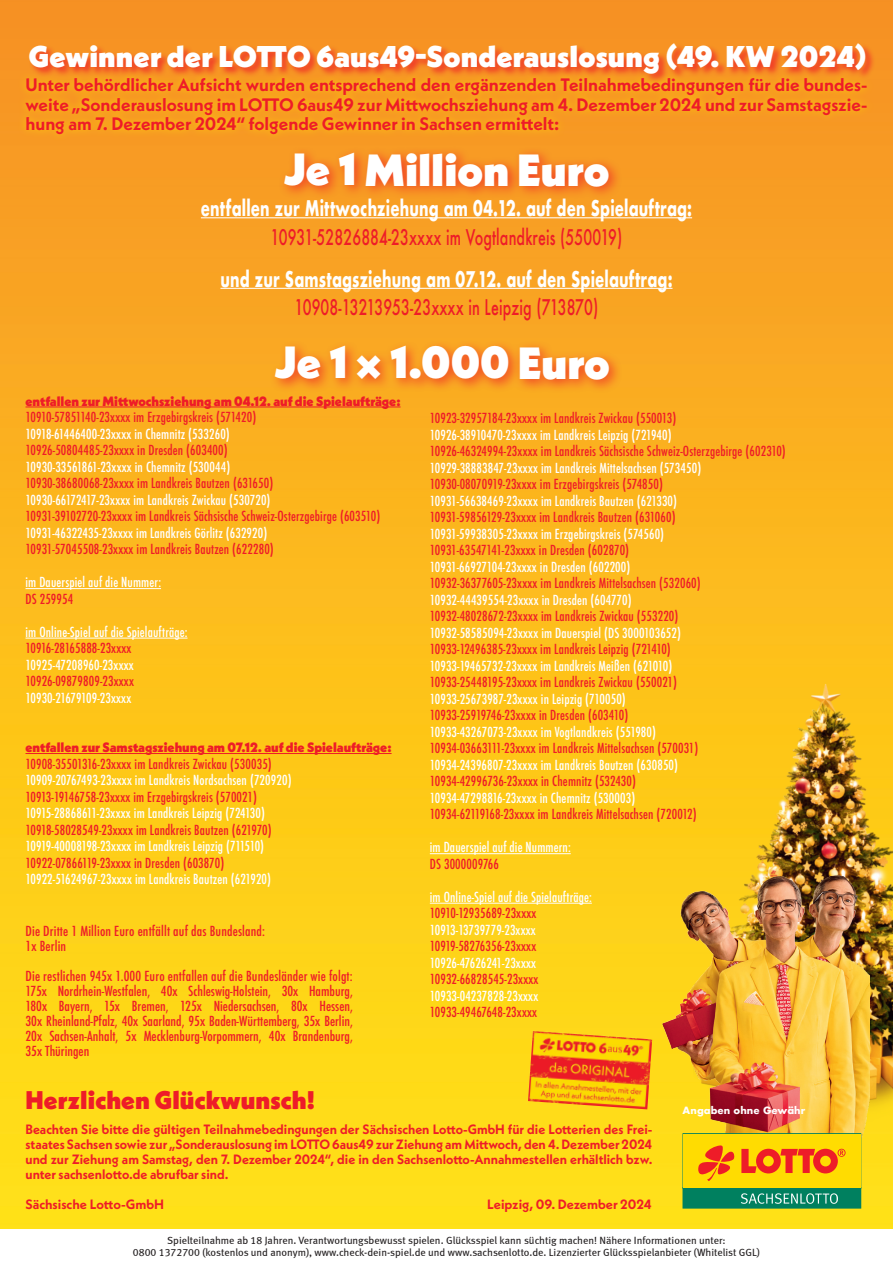
<style>
.page{position:relative;width:893px;height:1263px;background:#fff}
.page>*{position:absolute;margin:0;border:0;box-sizing:border-box;transform-origin:0 0}
.t1{font:900 45px "Neue Kabel";color:#fff}
.t2{font:900 30px "Neue Kabel";letter-spacing:.005em;color:#fff}
.t3{font:900 25.5px "Neue Kabel";letter-spacing:.005em;color:#ee1c28}
.t4{font:700 21px "Futura";letter-spacing:.01em;color:#fff;scale:.68 1}
.t5{font:500 21px "Futura";letter-spacing:.01em;color:#ee1c28;scale:.68 1}
.t6{font:700 18px/19.5px "Neue Kabel";color:#ee1c28;text-align:justify}
.t7{font:500 condensed 13.5px/15px "Futura";letter-spacing:.01em;color:#ee1c28}
.t8{font:500 condensed 13.5px "Futura";letter-spacing:.01em;color:#fff}
.t9{font:700 13.5px/15px "Neue Kabel";color:#ee1c28;text-align:justify}
.t10{font:900 13.5px "Neue Kabel";color:#ee1c28}
.t11{font:10.5px/12px "Meta Book LF";color:#231f20;text-align:center}
.t12{font:700 9.75px "Futura";color:#fff}
</style>
<div class="page">
<img style="left:0;top:0;width:893px;height:1229px">
<img style="left:693px;top:673px;width:200px;height:531px">
<img style="left:643px;top:861px;width:227px;height:333px">
<svg style="left:683px;top:1133px;width:178px;height:75px;background:#bba724"></svg>
<div style="left:269px;top:339px;width:354px;height:54px;background:#ee1c28;opacity:.7"></div>
<div style="left:278px;top:146px;width:345px;height:54px;background:#ee1c28;opacity:.7"></div>
<hr style="left:26px;top:407px;width:375px;height:1px;background:#ee1c28">
<hr style="left:26px;top:588px;width:135px;height:1px;background:#fff">
<hr style="left:26px;top:638px;width:162px;height:1px;background:#fff">
<hr style="left:26px;top:753px;width:366px;height:1px;background:#ee1c28">
<hr style="left:430px;top:853px;width:141px;height:1px;background:#fff">
<hr style="left:430px;top:903px;width:162px;height:1px;background:#fff">
<hr style="left:201px;top:217px;width:491px;height:1px;background:#fff">
<hr style="left:220px;top:288px;width:452px;height:1px;background:#fff">
<div style="left:28px;top:43px;width:848px;height:41px;background:#ee1c28;opacity:.7"></div>
<div style="left:18px;top:71px;width:856px;height:71px;background:#ffdc01;opacity:.75"></div>
<svg style="left:527px;top:1030px;width:126px;height:80px"></svg>
<img style="left:528px;top:1031px;width:124px;height:78px">
<h2 class="t2" style="left:29px;top:38px;width:839px">Gewinner der LOTTO 6aus49-Sonderauslosung (49. KW 2024)</h2>
<p class="t6" style="left:26px;top:75px;width:843px">Unter behördlicher Aufsicht wurden entsprechend den ergänzenden Teilnahmebedingungen für die bundes&shy;weite „Sonderauslosung im LOTTO 6aus49 zur Mittwochsziehung am 4. Dezember 2024 und zur Samstagszie&shy;hung am 7. Dezember 2024“ folgende Gewinner in Sachsen ermittelt:</p>
<h1 class="t1" style="left:284px;top:141px;width:327px">Je 1 Million Euro</h1>
<h3 class="t4" style="left:201px;top:193px;width:724px">entfallen zur Mittwochziehung am 04.12. auf den Spielauftrag:</h3>
<h3 class="t5" style="left:271px;top:223px;width:519px">10931-52826884-23xxxx im Vogtlandkreis (550019)</h3>
<h3 class="t4" style="left:220px;top:264px;width:666px">und zur Samstagsziehung am 07.12. auf den Spielauftrag:</h3>
<h3 class="t5" style="left:295px;top:293px;width:448px">10908-13213953-23xxxx in Leipzig (713870)</h3>
<h1 class="t1" style="left:275px;top:334px;width:337px">Je 1 × 1.000 Euro</h1>
<p class="t10" style="left:26px;top:392px;width:377px">entfallen zur Mittwochsziehung am 04.12. auf die Spielaufträge:</p>
<p class="t7" style="left:26px;top:410px;width:232px">10910-57851140-23xxxx im Erzgebirgskreis (571420)</p>
<p class="t8" style="left:26px;top:425px;width:206px">10918-61446400-23xxxx in Chemnitz (533260)</p>
<p class="t7" style="left:26px;top:443px;width:204px">10926-50804485-23xxxx in Dresden (603400)</p>
<p class="t8" style="left:26px;top:458px;width:206px">10930-33561861-23xxxx in Chemnitz (530044)</p>
<p class="t7" style="left:26px;top:476px;width:249px">10930-38680068-23xxxx im Landkreis Bautzen (631650)</p>
<p class="t8" style="left:26px;top:491px;width:246px">10930-66172417-23xxxx im Landkreis Zwickau (530720)</p>
<p class="t7" style="left:26px;top:509px;width:356px">10931-39102720-23xxxx im Landkreis Sächsische Schweiz-Osterzgebirge (603510)</p>
<p class="t8" style="left:26px;top:524px;width:243px">10931-46322435-23xxxx im Landkreis Görlitz (632920)</p>
<p class="t7" style="left:26px;top:542px;width:250px">10931-57045508-23xxxx im Landkreis Bautzen (622280)</p>
<p class="t8" style="left:26px;top:573px;width:137px">im Dauerspiel auf die Nummer:</p>
<p class="t7" style="left:26px;top:591px;width:49px">DS 259954</p>
<p class="t8" style="left:26px;top:623px;width:164px">im Online-Spiel auf die Spielaufträge:</p>
<p class="t7" style="left:26px;top:641px;width:108px">10916-28165888-23xxxx</p>
<p class="t8" style="left:26px;top:656px;width:110px">10925-47208960-23xxxx</p>
<p class="t7" style="left:26px;top:674px;width:110px">10926-09879809-23xxxx</p>
<p class="t8" style="left:26px;top:689px;width:107px">10930-21679109-23xxxx</p>
<p class="t10" style="left:26px;top:739px;width:368px">entfallen zur Samstagsziehung am 07.12. auf die Spielaufträge:</p>
<p class="t7" style="left:26px;top:756px;width:248px">10908-35501316-23xxxx im Landkreis Zwickau (530035)</p>
<p class="t8" style="left:26px;top:771px;width:268px">10909-20767493-23xxxx im Landkreis Nordsachsen (720920)</p>
<p class="t7" style="left:26px;top:789px;width:233px">10913-19146758-23xxxx im Erzgebirgskreis (570021)</p>
<p class="t8" style="left:26px;top:804px;width:241px">10915-28868611-23xxxx im Landkreis Leipzig (724130)</p>
<p class="t7" style="left:26px;top:822px;width:248px">10918-58028549-23xxxx im Landkreis Bautzen (621970)</p>
<p class="t8" style="left:26px;top:837px;width:240px">10919-40008198-23xxxx im Landkreis Leipzig (711510)</p>
<p class="t7" style="left:26px;top:855px;width:200px">10922-07866119-23xxxx in Dresden (603870)</p>
<p class="t8" style="left:26px;top:870px;width:247px">10922-51624967-23xxxx im Landkreis Bautzen (621920)</p>
<p class="t7" style="left:26px;top:924px;width:241px">Die Dritte 1 Million Euro entfällt auf das Bundesland:<br>1x Berlin</p>
<p class="t7" style="left:26px;top:969px;width:329px;text-align:justify">Die restlichen 945x 1.000 Euro entfallen auf die Bundesländer wie folgt:<br>175x Nordrhein-Westfalen, 40x Schleswig-Holstein, 30x Hamburg, 180x Bayern, 15x Bremen, 125x Niedersachsen, 80x Hessen, 30x Rheinland-Pfalz, 40x Saarland, 95x Baden-Württemberg, 35x Berlin, 20x Sachsen-Anhalt, 5x Mecklenburg-Vorpommern, 40x Brandenburg, 35x Thüringen</p>
<h3 class="t3" style="left:26px;top:1084px;width:291px">Herzlichen Glückwunsch!</h3>
<p class="t7" style="left:430px;top:411px;width:248px">10923-32957184-23xxxx im Landkreis Zwickau (550013)</p>
<p class="t8" style="left:430px;top:426px;width:243px">10926-38910470-23xxxx im Landkreis Leipzig (721940)</p>
<p class="t7" style="left:430px;top:444px;width:357px">10926-46324994-23xxxx im Landkreis Sächsische Schweiz-Osterzgebirge (602310)</p>
<p class="t8" style="left:430px;top:459px;width:273px">10929-38883847-23xxxx im Landkreis Mittelsachsen (573450)</p>
<p class="t7" style="left:430px;top:477px;width:235px">10930-08070919-23xxxx im Erzgebirgskreis (574850)</p>
<p class="t8" style="left:430px;top:492px;width:249px">10931-56638469-23xxxx im Landkreis Bautzen (621330)</p>
<p class="t7" style="left:430px;top:510px;width:247px">10931-59856129-23xxxx im Landkreis Bautzen (631060)</p>
<p class="t8" style="left:430px;top:525px;width:236px">10931-59938305-23xxxx im Erzgebirgskreis (574560)</p>
<p class="t7" style="left:430px;top:543px;width:201px">10931-63547141-23xxxx in Dresden (602870)</p>
<p class="t8" style="left:430px;top:558px;width:202px">10931-66927104-23xxxx in Dresden (602200)</p>
<p class="t7" style="left:430px;top:576px;width:272px">10932-36377605-23xxxx im Landkreis Mittelsachsen (532060)</p>
<p class="t8" style="left:430px;top:591px;width:203px">10932-44439554-23xxxx in Dresden (604770)</p>
<p class="t7" style="left:430px;top:609px;width:250px">10932-48028672-23xxxx im Landkreis Zwickau (553220)</p>
<p class="t8" style="left:430px;top:624px;width:253px">10932-58585094-23xxxx im Dauerspiel (DS 3000103652)</p>
<p class="t7" style="left:430px;top:642px;width:242px">10933-12496385-23xxxx im Landkreis Leipzig (721410)</p>
<p class="t8" style="left:430px;top:657px;width:244px">10933-19465732-23xxxx im Landkreis Meißen (621010)</p>
<p class="t7" style="left:430px;top:675px;width:249px">10933-25448195-23xxxx im Landkreis Zwickau (550021)</p>
<p class="t8" style="left:430px;top:690px;width:198px">10933-25673987-23xxxx in Leipzig (710050)</p>
<p class="t7" style="left:430px;top:708px;width:200px">10933-25919746-23xxxx in Dresden (603410)</p>
<p class="t8" style="left:430px;top:723px;width:228px">10933-43267073-23xxxx im Vogtlandkreis (551980)</p>
<p class="t7" style="left:430px;top:741px;width:270px">10934-03663111-23xxxx im Landkreis Mittelsachsen (570031)</p>
<p class="t8" style="left:430px;top:756px;width:250px">10934-24396807-23xxxx im Landkreis Bautzen (630850)</p>
<p class="t7" style="left:430px;top:774px;width:208px">10934-42996736-23xxxx in Chemnitz (532430)</p>
<p class="t8" style="left:430px;top:789px;width:207px">10934-47298816-23xxxx in Chemnitz (530003)</p>
<p class="t7" style="left:430px;top:807px;width:268px">10934-62119168-23xxxx im Landkreis Mittelsachsen (720012)</p>
<p class="t8" style="left:430px;top:838px;width:142px">im Dauerspiel auf die Nummern:</p>
<p class="t7" style="left:430px;top:856px;width:71px">DS 3000009766</p>
<p class="t8" style="left:430px;top:888px;width:164px">im Online-Spiel auf die Spielaufträge:</p>
<p class="t7" style="left:430px;top:906px;width:108px">10910-12935689-23xxxx</p>
<p class="t8" style="left:430px;top:921px;width:108px">10913-13739779-23xxxx</p>
<p class="t7" style="left:430px;top:939px;width:108px">10919-58276356-23xxxx</p>
<p class="t8" style="left:430px;top:954px;width:108px">10926-47626241-23xxxx</p>
<p class="t7" style="left:430px;top:972px;width:110px">10932-66828545-23xxxx</p>
<p class="t8" style="left:430px;top:987px;width:110px">10933-04237828-23xxxx</p>
<p class="t7" style="left:430px;top:1005px;width:109px">10933-49467648-23xxxx</p>
<p class="t12" style="left:683px;top:1103px;width:124px">Angaben ohne Gewähr</p>
<p class="t9" style="left:26px;top:1122px;width:628px">Beachten Sie bitte die gültigen Teilnahmebedingungen der Sächsischen Lotto-GmbH für die Lotterien des Frei&shy;staates Sachsen sowie zur „Sonderauslosung im LOTTO 6aus49 zur Ziehung am Mittwoch, den 4. Dezember 2024 und zur Ziehung am Samstag, den 7. Dezember 2024“, die in den Sachsenlotto-Annahmestellen erhältlich bzw. unter sachsenlotto.de abrufbar sind.</p>
<p class="t9" style="left:26px;top:1197px;width:140px">Sächsische Lotto-GmbH</p>
<p class="t9" style="left:487px;top:1197px;width:166px">Leipzig, 09. Dezember 2024</p>
<p class="t11" style="left:133px;top:1234px;width:628px">Spielteilnahme ab 18 Jahren. Verantwortungsbewusst spielen. Glücksspiel kann süchtig machen! Nähere Informationen unter:<br>0800 1372700 (kostenlos und anonym), www.check-dein-spiel.de und www.sachsenlotto.de. Lizenzierter Glücksspielanbieter (Whitelist GGL)</p>
</div>
